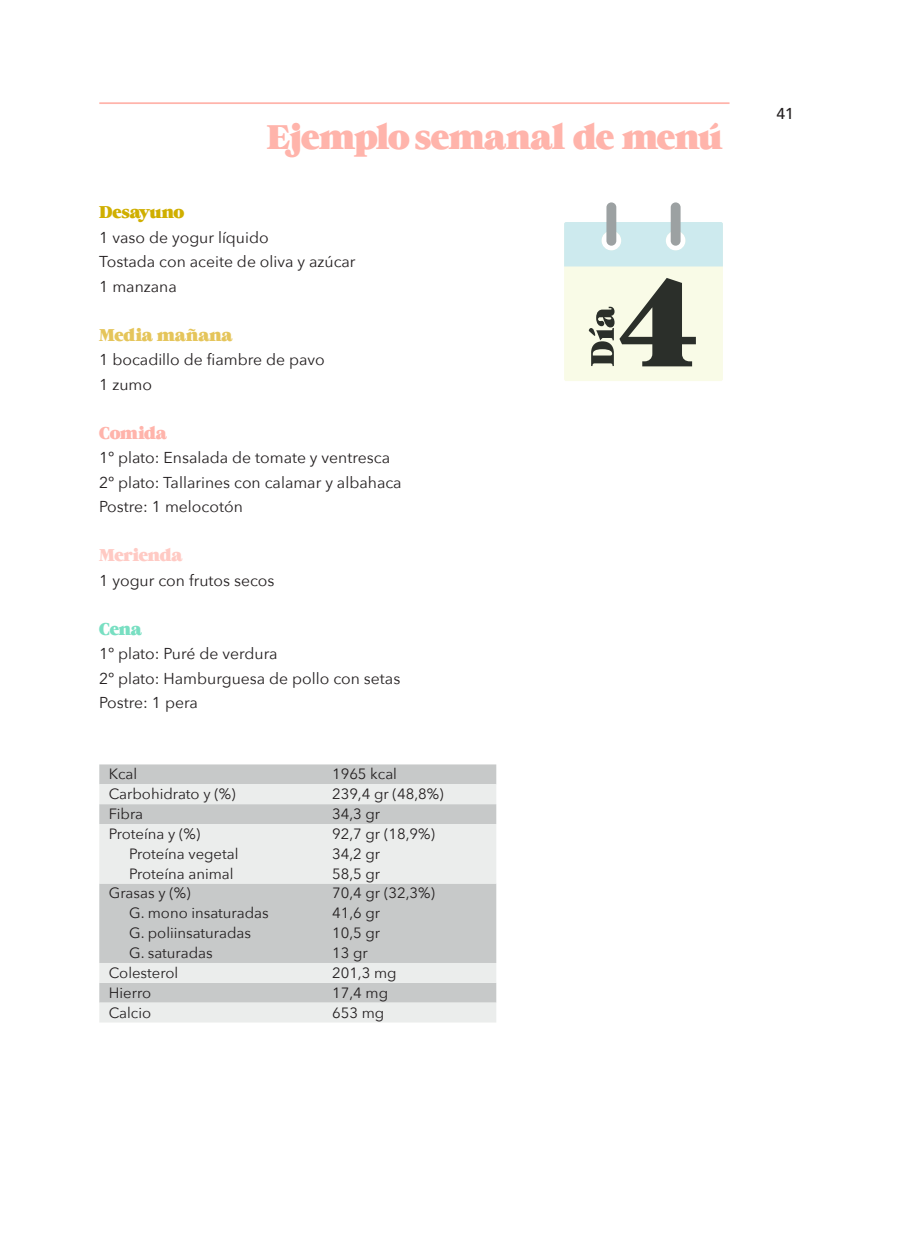
<style>
.page{position:relative;width:897px;height:1247px;background:#fff}
.page>*{position:absolute;margin:0;border:0;box-sizing:border-box;transform-origin:0 0}
.Normal1{font:35px "Grumpy Black 24";letter-spacing:-.025em;color:#ffb4ab}
.Estilo_de_párrafo_3{font:17.5px "Grumpy Black 24";letter-spacing:-.02em;color:#e5c55b}
.Estilo_de_párrafo_3-2{font:17.5px "Grumpy Black 24";letter-spacing:-.01em;color:#d0af00}
.Estilo_de_párrafo_3-3{font:17.5px "Grumpy Black 24";letter-spacing:-.02em;color:#ffcac4}
.Estilo_de_párrafo_3-4{font:17.5px "Grumpy Black 24";letter-spacing:-.015em;color:#ffb4ab}
.Estilo_de_párrafo_3-5{font:17.5px "Grumpy Black 24";color:#78dfc2}
.Estilo_de_párrafo_3-6{font:15.75px "Avenir Next";color:#231f20}
.t1{font:500 15.75px "Avenir";color:#231f20}
.Sin_espaciado{font:14.88px "Avenir Next";color:#231f20}
</style>
<div class="page">
<div style="left:606px;top:202px;width:10px;height:44px;background:#9ca1a2;border-radius:5px"></div>
<div style="left:670px;top:202px;width:10px;height:44px;background:#9ca1a2;border-radius:5px"></div>
<svg style="left:564px;top:222px;width:159px;height:159px;background:#cbd4c9"></svg>
<div style="left:99px;top:764px;width:397px;height:20px;background:#c7c9c9"></div>
<svg style="left:99px;top:784px;width:397px;height:238px;background:#d9dbda"></svg>
<hr style="left:99px;top:102px;width:630px;height:2px;background:#ffb4ab">
<p class="Normal1" style="left:267px;top:117px;width:458px">Ejemplo semanal de menú</p>
<p class="Estilo_de_párrafo_3-2" style="left:99px;top:202px;width:87px">Desayuno</p>
<p class="Estilo_de_párrafo_3-6" style="left:99px;top:224px;width:171px">1 vaso de yogur líquido</p>
<p class="Estilo_de_párrafo_3-6" style="left:99px;top:248px;width:258px">Tostada con aceite de oliva y azúcar</p>
<p class="Estilo_de_párrafo_3-6" style="left:99px;top:273px;width:79px">1 manzana</p>
<p class="Estilo_de_párrafo_3" style="left:99px;top:324px;width:135px">Media mañana</p>
<p class="Estilo_de_párrafo_3-6" style="left:99px;top:346px;width:227px">1 bocadillo de fiambre de pavo</p>
<p class="Estilo_de_párrafo_3-6" style="left:99px;top:371px;width:54px">1 zumo</p>
<p class="Estilo_de_párrafo_3-4" style="left:99px;top:422px;width:69px">Comida</p>
<p class="Estilo_de_párrafo_3-6" style="left:99px;top:444px;width:292px">1º plato: Ensalada de tomate y ventresca</p>
<p class="Estilo_de_párrafo_3-6" style="left:99px;top:469px;width:304px">2º plato: Tallarines con calamar y albahaca</p>
<p class="Estilo_de_párrafo_3-6" style="left:99px;top:493px;width:145px">Postre: 1 melocotón</p>
<p class="Estilo_de_párrafo_3-3" style="left:99px;top:545px;width:85px">Merienda</p>
<p class="Estilo_de_párrafo_3-6" style="left:99px;top:567px;width:177px">1 yogur con frutos secos</p>
<p class="Estilo_de_párrafo_3-5" style="left:99px;top:618px;width:44px">Cena</p>
<p class="Estilo_de_párrafo_3-6" style="left:99px;top:640px;width:180px">1º plato: Puré de verdura</p>
<p class="Estilo_de_párrafo_3-6" style="left:99px;top:665px;width:302px">2º plato: Hamburguesa de pollo con setas</p>
<p class="Estilo_de_párrafo_3-6" style="left:99px;top:689px;width:100px">Postre: 1 pera</p>
<p class="Sin_espaciado" style="left:109px;top:761px;width:30px">Kcal</p>
<p class="Sin_espaciado" style="left:332px;top:761px;width:66px">1965 kcal</p>
<p class="Sin_espaciado" style="left:109px;top:781px;width:128px">Carbohidrato y (%)</p>
<p class="Sin_espaciado" style="left:332px;top:781px;width:113px">239,4 gr (48,8%)</p>
<p class="Sin_espaciado" style="left:109px;top:801px;width:36px">Fibra</p>
<p class="Sin_espaciado" style="left:332px;top:801px;width:50px">34,3 gr</p>
<p class="Sin_espaciado" style="left:109px;top:821px;width:93px">Proteína y (%)</p>
<p class="Sin_espaciado" style="left:332px;top:821px;width:105px">92,7 gr (18,9%)</p>
<p class="Sin_espaciado" style="left:129px;top:841px;width:111px">Proteína vegetal</p>
<p class="Sin_espaciado" style="left:332px;top:841px;width:50px">34,2 gr</p>
<p class="Sin_espaciado" style="left:129px;top:860px;width:106px">Proteína animal</p>
<p class="Sin_espaciado" style="left:332px;top:860px;width:50px">58,5 gr</p>
<p class="Sin_espaciado" style="left:109px;top:880px;width:83px">Grasas y (%)</p>
<p class="Sin_espaciado" style="left:332px;top:880px;width:105px">70,4 gr (32,3%)</p>
<p class="Sin_espaciado" style="left:129px;top:900px;width:141px">G. mono insaturadas</p>
<p class="Sin_espaciado" style="left:332px;top:900px;width:50px">41,6 gr</p>
<p class="Sin_espaciado" style="left:129px;top:920px;width:123px">G. poliinsaturadas</p>
<p class="Sin_espaciado" style="left:332px;top:920px;width:50px">10,5 gr</p>
<p class="Sin_espaciado" style="left:129px;top:940px;width:85px">G. saturadas</p>
<p class="Sin_espaciado" style="left:332px;top:940px;width:37px">13 gr</p>
<p class="Sin_espaciado" style="left:109px;top:960px;width:71px">Colesterol</p>
<p class="Sin_espaciado" style="left:332px;top:960px;width:66px">201,3 mg</p>
<p class="Sin_espaciado" style="left:109px;top:980px;width:44px">Hierro</p>
<p class="Sin_espaciado" style="left:332px;top:980px;width:58px">17,4 mg</p>
<p class="Sin_espaciado" style="left:109px;top:999px;width:44px">Calcio</p>
<p class="Sin_espaciado" style="left:332px;top:999px;width:54px">653 mg</p>
<p class="t1" style="left:776px;top:100px;width:19px">41</p>
</div>
